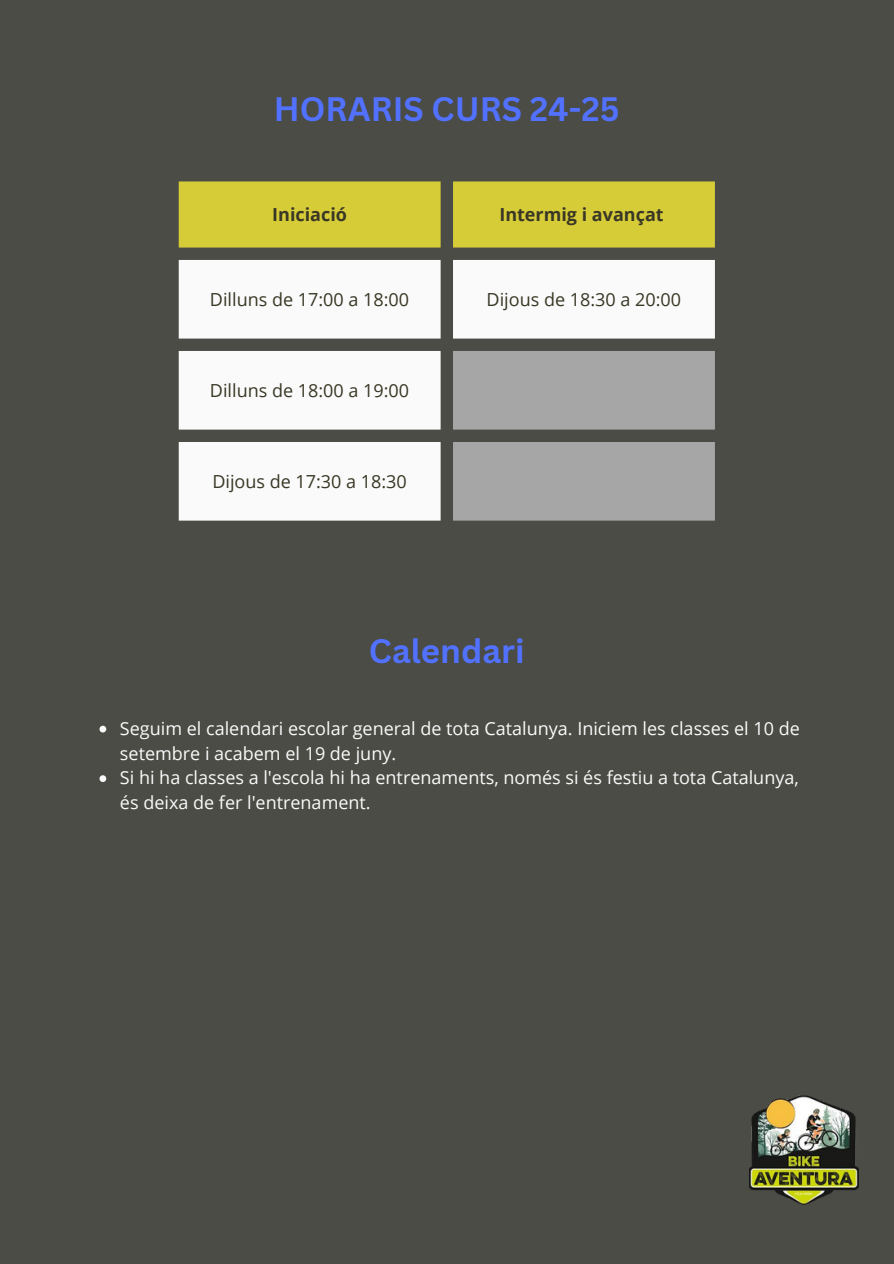
<style>
.page{position:relative;width:894px;height:1264px;background:#fff}
.page>*{position:absolute;margin:0;border:0;box-sizing:border-box;transform-origin:0 0}
.t1{font:700 33px "Canva Sans";color:#5271ff}
.t2{font:18px/24.8px "Open Sans";color:#fafafa}
.t3{font:18px "Open Sans";color:#393725}
.t4{font:700 18px "Open Sans";color:#393725}
</style>
<div class="page">
<div style="left:0;top:0;width:893px;height:1263px;background:#4a4c45"></div>
<img style="left:749px;top:1095px;width:109px;height:109px">
<svg style="left:99px;top:725px;width:7px;height:7px"></svg>
<svg style="left:99px;top:775px;width:7px;height:7px"></svg>
<div style="left:179px;top:181px;width:535px;height:66px;background:#d6cc38"></div>
<svg style="left:179px;top:260px;width:535px;height:260px;background:#e1e2e1"></svg>
<svg style="left:453px;top:351px;width:261px;height:169px;background:#9f9f9e"></svg>
<p class="t1" style="left:274px;top:86px;width:347px">HORARIS CURS 24-25</p>
<p class="t4" style="left:272px;top:202px;width:76px">Iniciació</p>
<p class="t4" style="left:499px;top:202px;width:166px">Intermig i avançat</p>
<h2 class="t3" style="left:210px;top:287px;width:200px">Dilluns de 17:00 a 18:00</h2>
<p class="t3" style="left:486px;top:287px;width:196px">Dijous de 18:30 a 20:00</p>
<p class="t3" style="left:210px;top:378px;width:200px">Dilluns de 18:00 a 19:00</p>
<p class="t3" style="left:212px;top:469px;width:196px">Dijous de 17:30 a 18:30</p>
<p class="t1" style="left:369px;top:628px;width:157px">Calendari</p>
<p class="t2" style="left:120px;top:715px;width:681px">Seguim el calendari escolar general de tota Catalunya. Iniciem les classes el 10 de setembre i acabem el 19 de juny.</p>
<p class="t2" style="left:120px;top:765px;width:680px">Si hi ha classes a l'escola hi ha entrenaments, només si és festiu a tota Catalunya, és deixa de fer l'entrenament.</p>
</div>
